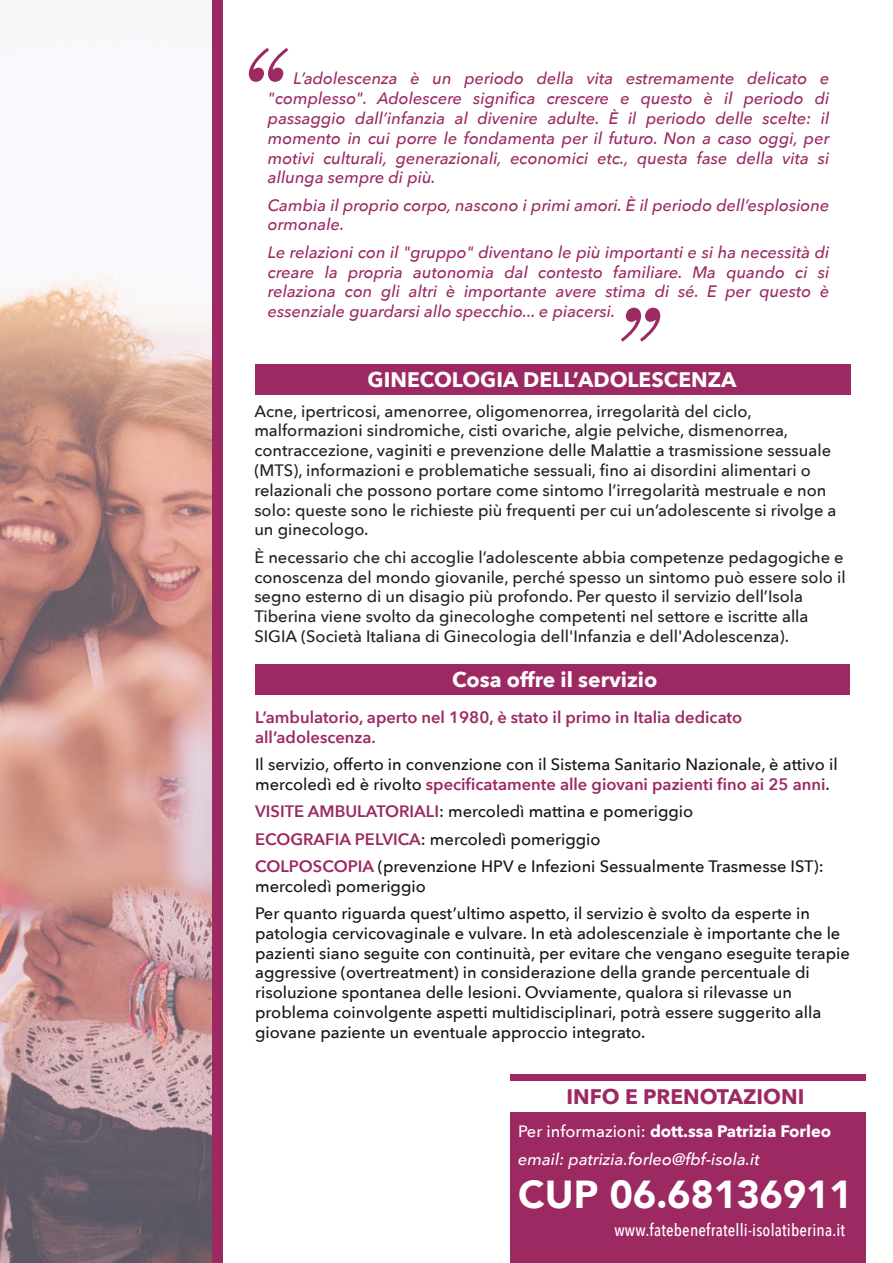
<style>
.page{position:relative;width:893px;height:1263px;background:#fff}
.page>*{position:absolute;margin:0;border:0;box-sizing:border-box;transform-origin:0 0}
.t1{font:900 39px "Avenir";color:#fff}
.t2{font:700 21px "Avenir Next";color:#fff}
.t3{font:700 21px "Avenir Next";color:#9c2962}
.t4{font:500 17.25px "Avenir Next Condensed";letter-spacing:.01em;color:#fff}
.t5{font:500 16.5px/19.8px "Avenir Next";color:#151615}
.t6{font:500 16.5px/19.8px "Avenir Next";color:#222221}
.t7{font:italic 500 16.5px/19.8px "Avenir Next";color:#9c2962;text-align:justify}
.t8{font:600 16.5px/19.8px "Avenir Next";color:#9c2962}
.t9{font:italic 500 16.5px/27.3px "Avenir Next";color:#fff}
.s1{font-weight:600;color:#9c2962}
.s2{font-style:normal}
.s3{font-weight:700;font-style:normal}
</style>
<div class="page">
<img style="left:0;top:0;width:213px;height:1263px">
<div style="left:255px;top:664px;width:594px;height:30px;background:#9c2962"></div>
<div style="left:255px;top:364px;width:595px;height:30px;background:#9c2962"></div>
<div style="left:213px;top:0;width:10px;height:1263px;background:#9c2962"></div>
<svg style="left:249px;top:48px;width:39px;height:34px"></svg>
<svg style="left:621px;top:308px;width:39px;height:34px"></svg>
<div style="left:510px;top:1074px;width:355px;height:189px;background:#9c2962"></div>
<div style="left:510px;top:1081px;width:355px;height:30px;background:#fff"></div>
<p class="t7" style="left:268px;top:68px;width:563px;text-indent:25px">L’adolescenza è un periodo della vita estremamente delicato e "complesso". Adolescere significa crescere e questo è il periodo di passaggio dall’infanzia al divenire adulte. È il periodo delle scelte: il momento in cui porre le fondamenta per il futuro. Non a caso oggi, per motivi culturali, generazionali, economici etc., questa fase della vita si allunga sempre di più.</p>
<p class="t7" style="left:268px;top:194px;width:563px">Cambia il proprio corpo, nascono i primi amori. È il periodo dell’esplosione ormonale.</p>
<p class="t7" style="left:268px;top:241px;width:563px">Le relazioni con il "gruppo" diventano le più importanti e si ha necessità di creare la propria autonomia dal contesto familiare. Ma quando ci si relaziona con gli altri è importante avere stima di sé. E per questo è essenziale guardarsi allo specchio... e piacersi.</p>
<p class="t2" style="left:368px;top:361px;width:370px">GINECOLOGIA DELL’ADOLESCENZA</p>
<p class="t6" style="left:254px;top:400px;width:584px">Acne, ipertricosi, amenorree, oligomenorrea, irregolarità del ciclo, malformazioni sindromiche, cisti ovariche, algie pelviche, dismenorrea, contraccezione, vaginiti e prevenzione delle Malattie a trasmissione sessuale (MTS), informazioni e problematiche sessuali, fino ai disordini alimentari o relazionali che possono portare come sintomo l’irregolarità mestruale e non solo: queste sono le richieste più frequenti per cui un’adolescente si rivolge a un ginecologo.</p>
<p class="t6" style="left:254px;top:546px;width:593px">È necessario che chi accoglie l’adolescente abbia competenze pedagogiche e conoscenza del mondo giovanile, perché spesso un sintomo può essere solo il segno esterno di un disagio più profondo. Per questo il servizio dell’Isola Tiberina viene svolto da ginecologhe competenti nel settore e iscritte alla SIGIA (Società Italiana di Ginecologia dell'Infanzia e dell'Adolescenza).</p>
<p class="t2" style="left:452px;top:662px;width:207px">Cosa offre il servizio</p>
<p class="t8" style="left:255px;top:707px;width:489px">L’ambulatorio, aperto nel 1980, è stato il primo in Italia dedicato all’adolescenza.</p>
<p class="t5" style="left:255px;top:754px;width:584px">Il servizio, offerto in convenzione con il Sistema Sanitario Nazionale, è attivo il mercoledì ed è rivolto <span class="s1">specificatamente alle giovani pazienti fino ai 25 anni</span>.</p>
<p class="t5" style="left:255px;top:797px;width:570px;line-height:27.3px"><span class="s1">VISITE AMBULATORIALI</span>: mercoledì mattina e pomeriggio<br><span class="s1">ECOGRAFIA PELVICA</span>: mercoledì pomeriggio<br><span class="s1">COLPOSCOPIA</span> (prevenzione HPV e Infezioni Sessualmente Trasmesse IST):</p>
<p class="t5" style="left:255px;top:872px;width:556px;line-height:27.3px">mercoledì pomeriggio<br>Per quanto riguarda quest’ultimo aspetto, il servizio è svolto da esperte in</p>
<p class="t5" style="left:255px;top:923px;width:596px">patologia cervicovaginale e vulvare. In età adolescenziale è importante che le pazienti siano seguite con continuità, per evitare che vengano eseguite terapie aggressive (overtreatment) in considerazione della grande percentuale di risoluzione spontanea delle lesioni. Ovviamente, qualora si rilevasse un problema coinvolgente aspetti multidisciplinari, potrà essere suggerito alla giovane paziente un eventuale approccio integrato.</p>
<p class="t3" style="left:567px;top:1078px;width:239px">INFO E PRENOTAZIONI</p>
<p class="t9" style="left:518px;top:1117px;width:315px"><span class="s2">Per informazioni:</span> <span class="s3">dott.ssa Patrizia Forleo </span>email: patrizia.forleo@fbf-isola.it</p>
<h1 class="t1" style="left:518px;top:1161px;width:336px">CUP 06.68136911</h1>
<p class="t4" style="left:614px;top:1219px;width:232px">www.fatebenefratelli-isolatiberina.it</p>
</div>
